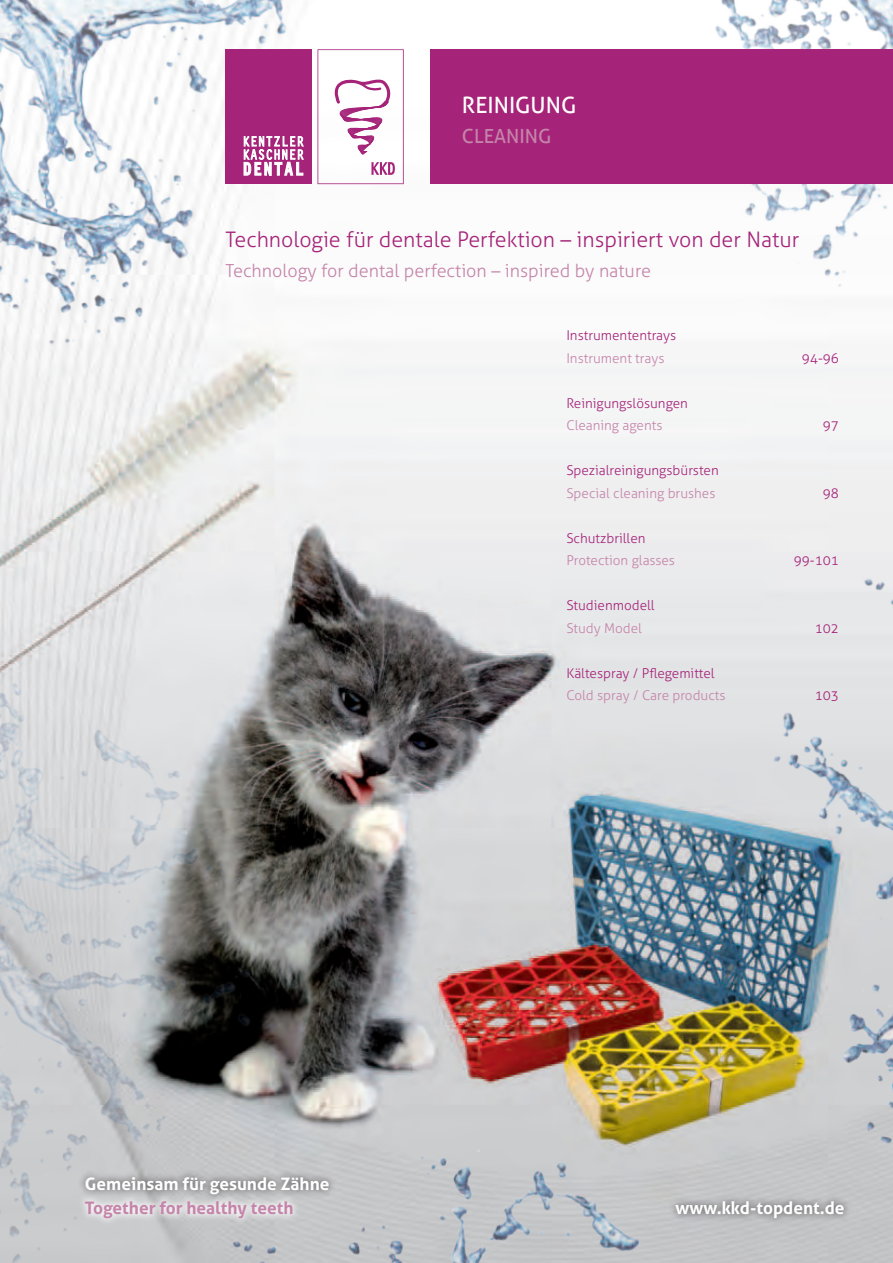
<style>
.page{position:relative;width:893px;height:1263px;background:#fff}
.page>*{position:absolute;margin:0;border:0;box-sizing:border-box;transform-origin:0 0}
.t1{font:22.5px "Aller";color:#fff}
.t2{font:300 21.45px "Aller";color:#a5247a}
.t3{font:19.5px "Aller";color:#c584aa}
.t4{font:300 18px "Aller";color:#c584aa}
.t5{font:700 17.25px "Aller";color:#fff}
.t6{font:700 17.25px "Aller";color:#c584aa}
.t7{font:300 13.5px "Aller";color:#a5247a}
.t8{font:300 13.5px "Aller";color:#c584aa}
</style>
<div class="page">
<img style="left:0;top:49px;width:662px;height:1012px">
<img style="left:621px;top:0;width:272px;height:431px">
<img style="left:394px;top:1061px;width:499px;height:202px">
<img style="left:0;top:529px;width:394px;height:734px">
<img style="left:0;top:0;width:361px;height:431px">
<img style="left:662px;top:400px;width:231px;height:838px">
<div style="left:225px;top:49px;width:87px;height:135px;background:#a5247a"></div>
<svg style="left:244px;top:136px;width:59px;height:40px"></svg>
<svg style="left:318px;top:49px;width:86px;height:135px"></svg>
<div style="left:431px;top:49px;width:462px;height:135px;background:#a5247a"></div>
<div style="left:77px;top:1193px;width:224px;height:33px;background:#fff;opacity:.75"></div>
<div style="left:668px;top:1193px;width:183px;height:32px;background:#231f20;opacity:.75"></div>
<div style="left:78px;top:1169px;width:258px;height:32px;background:#231f20;opacity:.75"></div>
<h1 class="t1" style="left:462px;top:96px;width:116px">REINIGUNG</h1>
<h3 class="t3" style="left:462px;top:128px;width:91px">CLEANING</h3>
<h2 class="t2" style="left:225px;top:229px;width:575px">Technologie für dentale Perfektion 3 inspiriert von der Natur</h2>
<h3 class="t4" style="left:225px;top:262px;width:427px">Technology for dental perfection 3 inspired by nature</h3>
<p class="t5" style="left:85px;top:1177px;width:246px">Gemeinsam für gesunde Zähne</p>
<p class="t7" style="left:566px;top:328px;width:111px">Instrumententrays</p>
<p class="t8" style="left:566px;top:351px;width:100px">Instrument trays</p>
<p class="t7" style="left:802px;top:351px;width:39px">94-96</p>
<p class="t7" style="left:566px;top:396px;width:123px">Reinigungslösungen</p>
<p class="t8" style="left:566px;top:418px;width:98px">Cleaning agents</p>
<p class="t7" style="left:823px;top:418px;width:18px">97</p>
<p class="t7" style="left:566px;top:463px;width:154px">Spezialreinigungsbürsten</p>
<p class="t8" style="left:566px;top:486px;width:151px">Special cleaning brushes</p>
<p class="t7" style="left:823px;top:486px;width:18px">98</p>
<p class="t7" style="left:566px;top:531px;width:81px">Schutzbrillen</p>
<p class="t8" style="left:566px;top:553px;width:110px">Protection glasses</p>
<p class="t7" style="left:794px;top:553px;width:47px">99-101</p>
<p class="t7" style="left:566px;top:598px;width:90px">Studienmodell</p>
<p class="t8" style="left:566px;top:621px;width:77px">Study Model</p>
<p class="t7" style="left:815px;top:621px;width:26px">102</p>
<p class="t7" style="left:566px;top:665px;width:150px">Kältespray / Pnegemittel</p>
<p class="t8" style="left:566px;top:688px;width:161px">Cold spray / Care products</p>
<p class="t7" style="left:815px;top:688px;width:26px">103</p>
<p class="t6" style="left:85px;top:1201px;width:210px">Together for healthy teeth</p>
<p class="t5" style="left:675px;top:1201px;width:171px">www.kkd-topdent.de</p>
</div>
